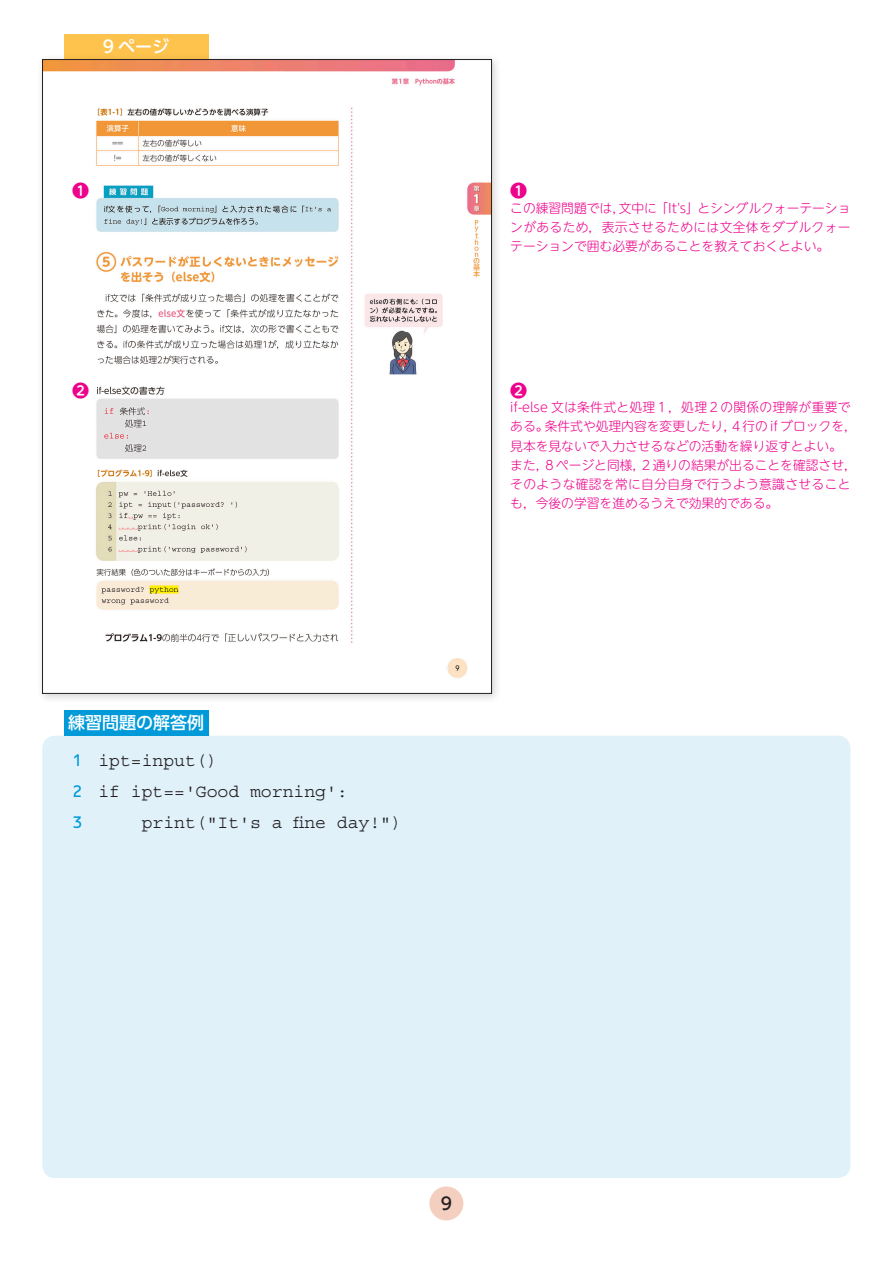
<style>
.page{position:relative;width:893px;height:1263px;background:#fff}
.page>*{position:absolute;margin:0;border:0;box-sizing:border-box;transform-origin:0 0}
.t1{font:18px/31px "Courier";color:#231f20}
.t2{font:500 16.95px "UD Shin Go Pro";color:#fff}
.t3{font:700 16.95px "UD Shin M Go Pr 6 N De";color:#ed028c}
.t4{font:500 16.95px "UD Shin Go Pr 6 N";color:#231f20}
.t5{font:15.9px "OCRB Std";color:#009ad9}
.t6{font:300 12.75px/19.2px "UD Shin M Go Pr 6 N";color:#ed028c;text-align:justify}
.s1{font-family:"OCRB Std";font-size:15.9px;color:#009ad9}
</style>
<div class="page">
<div style="left:42px;top:736px;width:808px;height:442px;background:#e0f1fa;border-radius:13px"></div>
<div style="left:429px;top:1186px;width:34px;height:34px;background:#f4cfc0;border-radius:50%"></div>
<div style="left:64px;top:710px;width:144px;height:26px;background:#009ad9"></div>
<div style="left:64px;top:34px;width:144px;height:26px;background:#fec34d"></div>
<div style="left:36px;top:53px;width:466px;height:651px;background:#231f20;opacity:.2"></div>
<img style="left:44px;top:61px;width:446px;height:631px">
<h2 class="t2" style="left:103px;top:33px;width:68px">9 ページ</h2>
<h2 class="t3" style="left:72px;top:176px;width:19px">❶</h2>
<h2 class="t3" style="left:72px;top:376px;width:19px">❷</h2>
<h2 class="t2" style="left:68px;top:709px;width:138px">練習問題の解答例</h2>
<h1 class="t1" style="left:72px;top:745px;width:277px"><span class="s1">1</span> ipt=input()<br><span class="s1">2</span> if ipt=='Good morning':</h1>
<p class="t5" style="left:72px;top:813px;width:13px">3</p>
<h1 class="t1" style="left:142px;top:807px;width:262px">print("It's a fine day!")</h1>
<h2 class="t3" style="left:510px;top:176px;width:19px">❶</h2>
<p class="t6" style="left:510px;top:198px;width:342px">この練習問題では，文中に「It's」とシングルクォーテーションがあるため，表示させるためには文全体をダブルクォーテーションで囲む必要があることを教えておくとよい。</p>
<h2 class="t3" style="left:510px;top:376px;width:19px">❷</h2>
<p class="t6" style="left:510px;top:397px;width:348px;text-align:left">if-else 文は条件式と処理１，処理２の関係の理解が重要である。条件式や処理内容を変更したり，４行の if ブロックを，見本を見ないで入力させるなどの活動を繰り返すとよい。また，８ページと同様，２通りの結果が出ることを確認させ，そのような確認を常に自分自身で行うよう意識させることも，今後の学習を進めるうえで効果的である。</p>
<h2 class="t4" style="left:441px;top:1190px;width:13px">9</h2>
</div>
